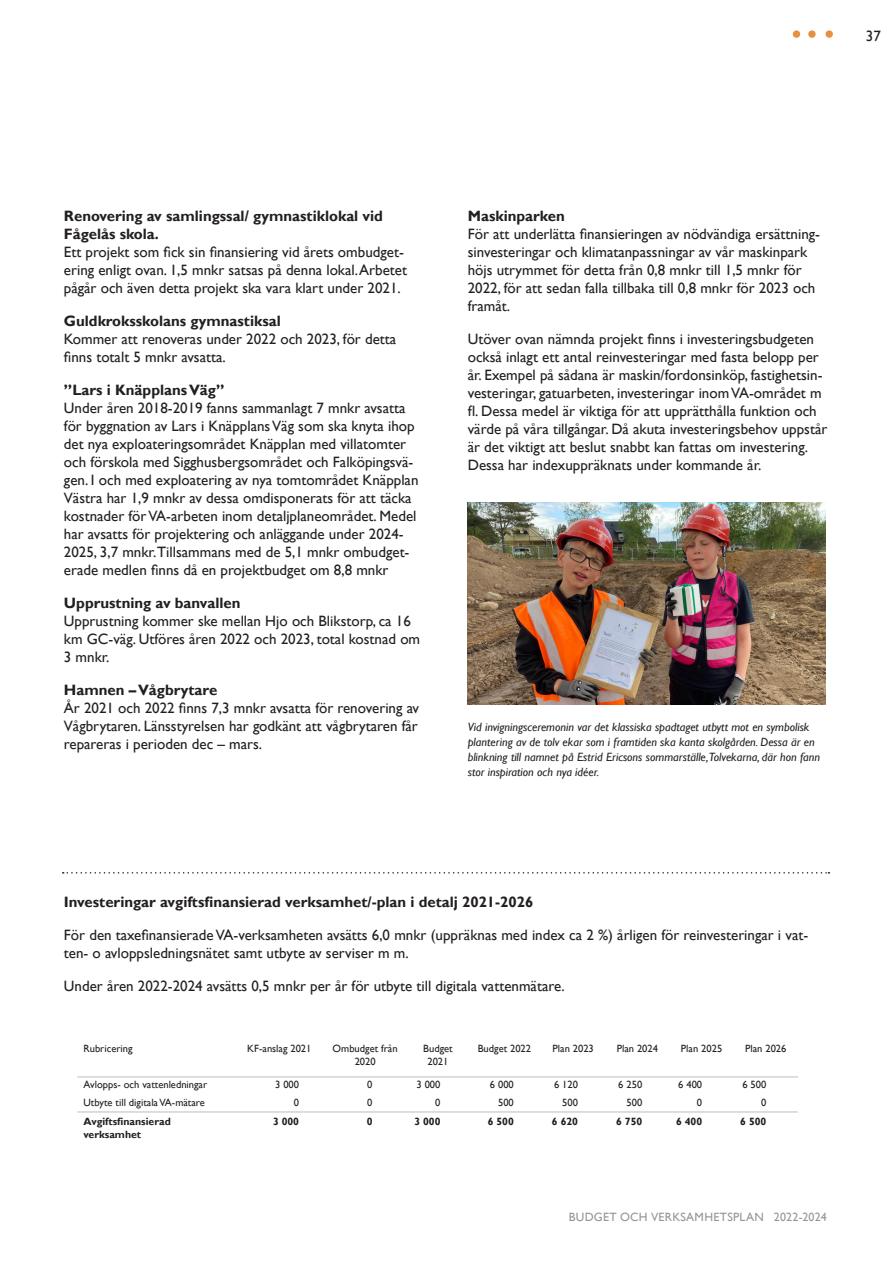
<style>
.page{position:relative;width:893px;height:1263px;background:#fff}
.page>*{position:absolute;margin:0;border:0;box-sizing:border-box;transform-origin:0 0}
.Rubrik{font:15px/18px "Gill Sans";color:#231f20}
.Rubrik-2{font:700 15px "Gill Sans";color:#231f20}
.Rubrik-3{font:italic 12px/15px "Gill Sans";color:#231f20}
.t1{font:12px "Gill Sans";letter-spacing:.025em;color:#939598}
.Tabellrubrik-centrer{font:10.5px/12.6px "Gill Sans";color:#231f20;text-align:center}
.Tabell_löptext{font:10.5px "Gill Sans";color:#231f20}
.Tabellsiffor_-_Finan{font:10.5px "Gill Sans";color:#231f20}
.Tabellsiffor_-_Finan-2{font:700 10.5px "Gill Sans";color:#231f20}
.Tabell_Löptext_bold{font:700 10.5px "Gill Sans";color:#231f20}
.Tabell_Löptext_bold-2{font:10.5px "Gill Sans";color:#231f20}
.s1{font-weight:700}
</style>
<div class="page">
<div style="left:793px;top:30px;width:7px;height:8px;background:#e89041;border-radius:50%"></div>
<div style="left:808px;top:30px;width:8px;height:8px;background:#e89041;border-radius:50%"></div>
<div style="left:825px;top:30px;width:8px;height:8px;background:#e89041;border-radius:50%"></div>
<svg style="left:237px;top:1077px;width:561px;height:36px"></svg>
<hr style="left:77px;top:1076px;width:154px;height:1px;background:#bcbdc0">
<hr style="left:237px;top:1076px;width:85px;height:1px;background:#bcbdc0">
<hr style="left:322px;top:1076px;width:86px;height:1px;background:#bcbdc0">
<hr style="left:408px;top:1076px;width:60px;height:1px;background:#bcbdc0">
<hr style="left:468px;top:1076px;width:73px;height:1px;background:#bcbdc0">
<hr style="left:541px;top:1076px;width:64px;height:1px;background:#bcbdc0">
<hr style="left:605px;top:1076px;width:64px;height:1px;background:#bcbdc0">
<hr style="left:669px;top:1076px;width:65px;height:1px;background:#bcbdc0">
<hr style="left:734px;top:1076px;width:64px;height:1px;background:#bcbdc0">
<hr style="left:77px;top:1111px;width:154px;height:1px;background:#bcbdc0">
<hr style="left:237px;top:1111px;width:85px;height:1px;background:#bcbdc0">
<hr style="left:322px;top:1111px;width:86px;height:1px;background:#bcbdc0">
<hr style="left:408px;top:1111px;width:60px;height:1px;background:#bcbdc0">
<hr style="left:468px;top:1111px;width:73px;height:1px;background:#bcbdc0">
<hr style="left:541px;top:1111px;width:64px;height:1px;background:#bcbdc0">
<hr style="left:605px;top:1111px;width:64px;height:1px;background:#bcbdc0">
<hr style="left:669px;top:1111px;width:65px;height:1px;background:#bcbdc0">
<hr style="left:734px;top:1111px;width:64px;height:1px;background:#bcbdc0">
<div style="left:64px;top:1011px;width:765px;height:184px;border:2px solid #fff;border-radius:13px"></div>
<svg style="left:63px;top:872px;width:766px;height:1px"></svg>
<img style="left:467px;top:503px;width:358px;height:201px">
<p class="Rubrik" style="left:866px;top:27px;width:16px">37</p>
<p class="Rubrik" style="left:64px;top:207px;width:345px"><span class="s1">Renovering av samlingssal/ gymnastiklokal vid Fågelås skola.<br></span>Ett projekt som fick sin finansiering vid årets ombudget&shy;ering enligt ovan. 1,5 mnkr satsas på denna lokal. Arbetet pågår och även detta projekt ska vara klart under 2021.</p>
<p class="Rubrik" style="left:64px;top:312px;width:334px"><span class="s1">Guldkroksskolans gymnastiksal<br></span>Kommer att renoveras under 2022 och 2023, för detta finns totalt 5 mnkr avsatta.</p>
<p class="Rubrik" style="left:64px;top:381px;width:356px"><span class="s1">”Lars i Knäpplans Väg”<br></span>Under åren 2018-2019 fanns sammanlagt 7 mnkr avsatta för byggnation av Lars i Knäpplans Väg som ska knyta ihop det nya exploateringsområdet Knäpplan med villatomter och förskola med Sigghusbergsområdet och Falköpingsvä&shy;gen. I och med exploatering av nya tomtområdet Knäpplan Västra har 1,9 mnkr av dessa omdisponerats för att täcka kostnader för VA-arbeten inom detaljplaneområdet. Medel har avsatts för projektering och anläggande under 2024- 2025, 3,7 mnkr.Tillsammans med de 5,1 mnkr ombudget&shy;erade medlen finns då en projektbudget om 8,8 mnkr</p>
<p class="Rubrik" style="left:64px;top:594px;width:358px"><span class="s1">Upprustning av banvallen<br></span>Upprustning kommer ske mellan Hjo och Blikstorp, ca 16 km GC-väg. Utföres åren 2022 och 2023, total kostnad om 3 mnkr.</p>
<p class="Rubrik" style="left:64px;top:681px;width:357px"><span class="s1">Hamnen – Vågbrytare<br></span>År 2021 och 2022 finns 7,3 mnkr avsatta för renovering av Vågbrytaren. Länsstyrelsen har godkänt att vågbrytaren får repareras i perioden dec – mars.</p>
<p class="Rubrik" style="left:468px;top:207px;width:354px"><span class="s1">Maskinparken<br></span>För att underlätta finansieringen av nödvändiga ersättning&shy;sinvesteringar och klimatanpassningar av vår maskinpark höjs utrymmet för detta från 0,8 mnkr till 1,5 mnkr för 2022, för att sedan falla tillbaka till 0,8 mnkr för 2023 och framåt.</p>
<p class="Rubrik" style="left:468px;top:330px;width:361px">Utöver ovan nämnda projekt finns i investeringsbudgeten också inlagt ett antal reinvesteringar med fasta belopp per år. Exempel på sådana är maskin/fordonsinköp, fastighetsin&shy;vesteringar, gatuarbeten, investeringar inom VA-området m fl. Dessa medel är viktiga för att upprätthålla funktion och värde på våra tillgångar. Då akuta investeringsbehov uppstår är det viktigt att beslut snabbt kan fattas om investering.<br>Dessa har indexuppräknats under kommande år.</p>
<p class="Rubrik-3" style="left:468px;top:720px;width:354px">Vid invigningsceremonin var det klassiska spadtaget utbytt mot en symbolisk plantering av de tolv ekar som i framtiden ska kanta skolgården. Dessa är en blinkning till namnet på Estrid Ericsons sommarställe,Tolvekarna, där hon fann stor inspiration och nya idéer.</p>
<p class="Rubrik-2" style="left:64px;top:892px;width:471px">Investeringar avgiftsfinansierad verksamhet/-plan i detalj 2021-2026</p>
<p class="Rubrik" style="left:64px;top:926px;width:746px">För den taxefinansierade VA-verksamheten avsätts 6,0 mnkr (uppräknas med index ca 2 %) årligen för reinvesteringar i vat&shy;ten- o avloppsledningsnätet samt utbyte av serviser m m.</p>
<p class="Rubrik" style="left:64px;top:977px;width:502px">Under åren 2022-2024 avsätts 0,5 mnkr per år för utbyte till digitala vattenmätare.</p>
<p class="Tabell_Löptext_bold-2" style="left:83px;top:1043px;width:51px">Rubricering</p>
<p class="Tabellrubrik-centrer" style="left:247px;top:1043px;width:66px">KF-anslag 2021</p>
<p class="Tabellrubrik-centrer" style="left:333px;top:1043px;width:67px">Ombudget från<br>2020</p>
<p class="Tabellrubrik-centrer" style="left:423px;top:1043px;width:31px">Budget</p>
<p class="Tabellrubrik-centrer" style="left:427px;top:1055px;width:22px">2021</p>
<p class="Tabellrubrik-centrer" style="left:478px;top:1043px;width:55px">Budget 2022</p>
<p class="Tabellrubrik-centrer" style="left:553px;top:1043px;width:43px">Plan 2023</p>
<p class="Tabellrubrik-centrer" style="left:617px;top:1043px;width:43px">Plan 2024</p>
<p class="Tabellrubrik-centrer" style="left:681px;top:1043px;width:43px">Plan 2025</p>
<p class="Tabellrubrik-centrer" style="left:745px;top:1043px;width:43px">Plan 2026</p>
<p class="Tabell_löptext" style="left:83px;top:1079px;width:125px">Avlopps- och vattenledningar</p>
<p class="Tabellsiffor_-_Finan" style="left:275px;top:1079px;width:25px">3 000</p>
<p class="Tabellsiffor_-_Finan" style="left:367px;top:1079px;width:7px">0</p>
<p class="Tabellsiffor_-_Finan" style="left:417px;top:1079px;width:25px">3 000</p>
<p class="Tabellsiffor_-_Finan" style="left:490px;top:1079px;width:25px">6 000</p>
<p class="Tabellsiffor_-_Finan" style="left:554px;top:1079px;width:25px">6 120</p>
<p class="Tabellsiffor_-_Finan" style="left:618px;top:1079px;width:25px">6 250</p>
<p class="Tabellsiffor_-_Finan" style="left:678px;top:1079px;width:25px">6 400</p>
<p class="Tabellsiffor_-_Finan" style="left:742px;top:1079px;width:25px">6 500</p>
<p class="Tabell_löptext" style="left:83px;top:1096px;width:123px">Utbyte till digitala VA-mätare</p>
<p class="Tabellsiffor_-_Finan" style="left:294px;top:1096px;width:7px">0</p>
<p class="Tabellsiffor_-_Finan" style="left:367px;top:1096px;width:7px">0</p>
<p class="Tabellsiffor_-_Finan" style="left:435px;top:1096px;width:7px">0</p>
<p class="Tabellsiffor_-_Finan" style="left:498px;top:1096px;width:17px">500</p>
<p class="Tabellsiffor_-_Finan" style="left:562px;top:1096px;width:17px">500</p>
<p class="Tabellsiffor_-_Finan" style="left:626px;top:1096px;width:17px">500</p>
<p class="Tabellsiffor_-_Finan" style="left:697px;top:1096px;width:7px">0</p>
<p class="Tabellsiffor_-_Finan" style="left:761px;top:1096px;width:7px">0</p>
<p class="Tabell_Löptext_bold" style="left:83px;top:1115px;width:89px">Avgiftsfinansierad</p>
<p class="Tabell_Löptext_bold" style="left:83px;top:1128px;width:59px">verksamhet</p>
<p class="Tabellsiffor_-_Finan-2" style="left:273px;top:1115px;width:28px">3 000</p>
<p class="Tabellsiffor_-_Finan-2" style="left:367px;top:1115px;width:7px">0</p>
<p class="Tabellsiffor_-_Finan-2" style="left:414px;top:1115px;width:28px">3 000</p>
<p class="Tabellsiffor_-_Finan-2" style="left:488px;top:1115px;width:28px">6 500</p>
<p class="Tabellsiffor_-_Finan-2" style="left:552px;top:1115px;width:28px">6 620</p>
<p class="Tabellsiffor_-_Finan-2" style="left:616px;top:1115px;width:28px">6 750</p>
<p class="Tabellsiffor_-_Finan-2" style="left:676px;top:1115px;width:28px">6 400</p>
<p class="Tabellsiffor_-_Finan-2" style="left:740px;top:1115px;width:28px">6 500</p>
<p class="t1" style="left:569px;top:1210px;width:259px">BUDGET OCH VERKSAMHETSPLAN 2022-2024</p>
</div>
